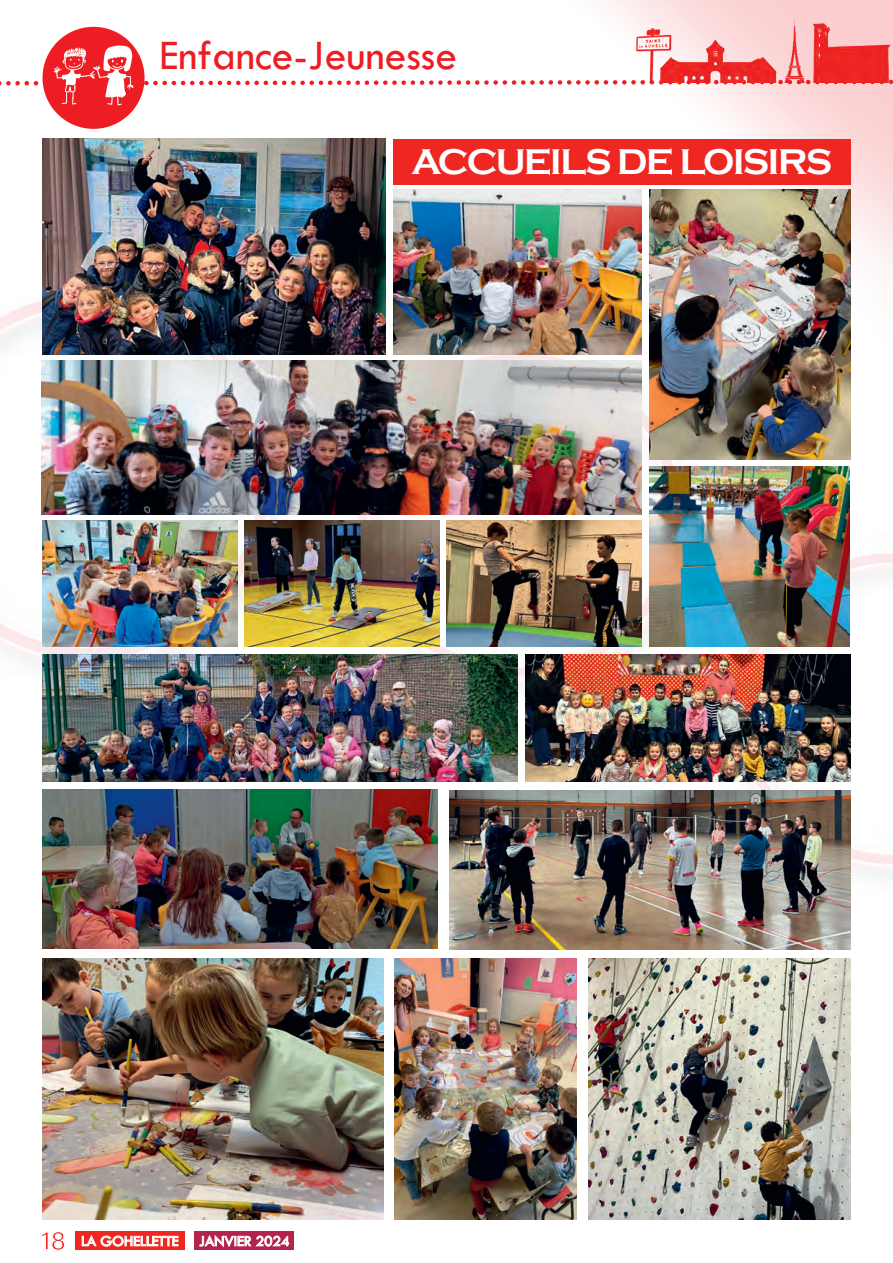
<style>
.page{position:relative;width:893px;height:1263px;background:#fff}
.page>*{position:absolute;margin:0;border:0;box-sizing:border-box;transform-origin:0 0}
.t1{font:43.5px "Tw Cen";color:#ee1d23}
.t2{font:700 36.75px "Copperplate Gothic";letter-spacing:-.05em;color:#fff}
.t3{font:21px "Tw Cen";color:#fff}
.t4{font:15.3px "Tw Cen";color:#fff}
.s1{font-family:"Acumin Variable Concept";font-size:27px;color:#ee2723}
</style>
<div class="page">
<img style="left:0;top:0;width:893px;height:1250px">
<svg style="left:0;top:77px;width:893px;height:11px"></svg>
<div style="left:43px;top:27px;width:102px;height:102px;background:#ee1d23;border-radius:50%"></div>
<img style="left:48px;top:31px;width:91px;height:90px">
<img style="left:636px;top:19px;width:257px;height:64px">
<div style="left:393px;top:139px;width:457px;height:45px;background:#ee2723"></div>
<img style="left:650px;top:189px;width:200px;height:270px">
<img style="left:393px;top:189px;width:248px;height:165px">
<img style="left:447px;top:521px;width:194px;height:125px">
<img style="left:650px;top:466px;width:200px;height:180px">
<img style="left:43px;top:655px;width:475px;height:127px">
<img style="left:449px;top:791px;width:401px;height:158px">
<img style="left:588px;top:958px;width:262px;height:261px">
<img style="left:43px;top:958px;width:341px;height:261px">
<img style="left:394px;top:958px;width:183px;height:261px">
<img style="left:43px;top:790px;width:395px;height:158px">
<img style="left:244px;top:521px;width:195px;height:125px">
<img style="left:43px;top:521px;width:194px;height:125px">
<img style="left:526px;top:655px;width:324px;height:126px">
<img style="left:42px;top:361px;width:599px;height:153px">
<img style="left:43px;top:138px;width:342px;height:216px">
<div style="left:75px;top:1231px;width:109px;height:18px;background:#ee2723"></div>
<div style="left:194px;top:1231px;width:100px;height:18px;background:#b4234a"></div>
<p class="t1" style="left:159px;top:29px;width:299px">Enfance-Jeunesse</p>
<p class="t3" style="left:413px;top:141px;width:176px">AUTOFINANCEMENT</p>
<p class="t2" style="left:411px;top:141px;width:422px">ACCUEILS DE LOISIRS</p>
<p class="t4" style="left:41px;top:1232px;width:139px"><span class="s1">18</span> LA GOHELLETTE</p>
<p class="t4" style="left:199px;top:1232px;width:92px">JANVIER 2024</p>
</div>
